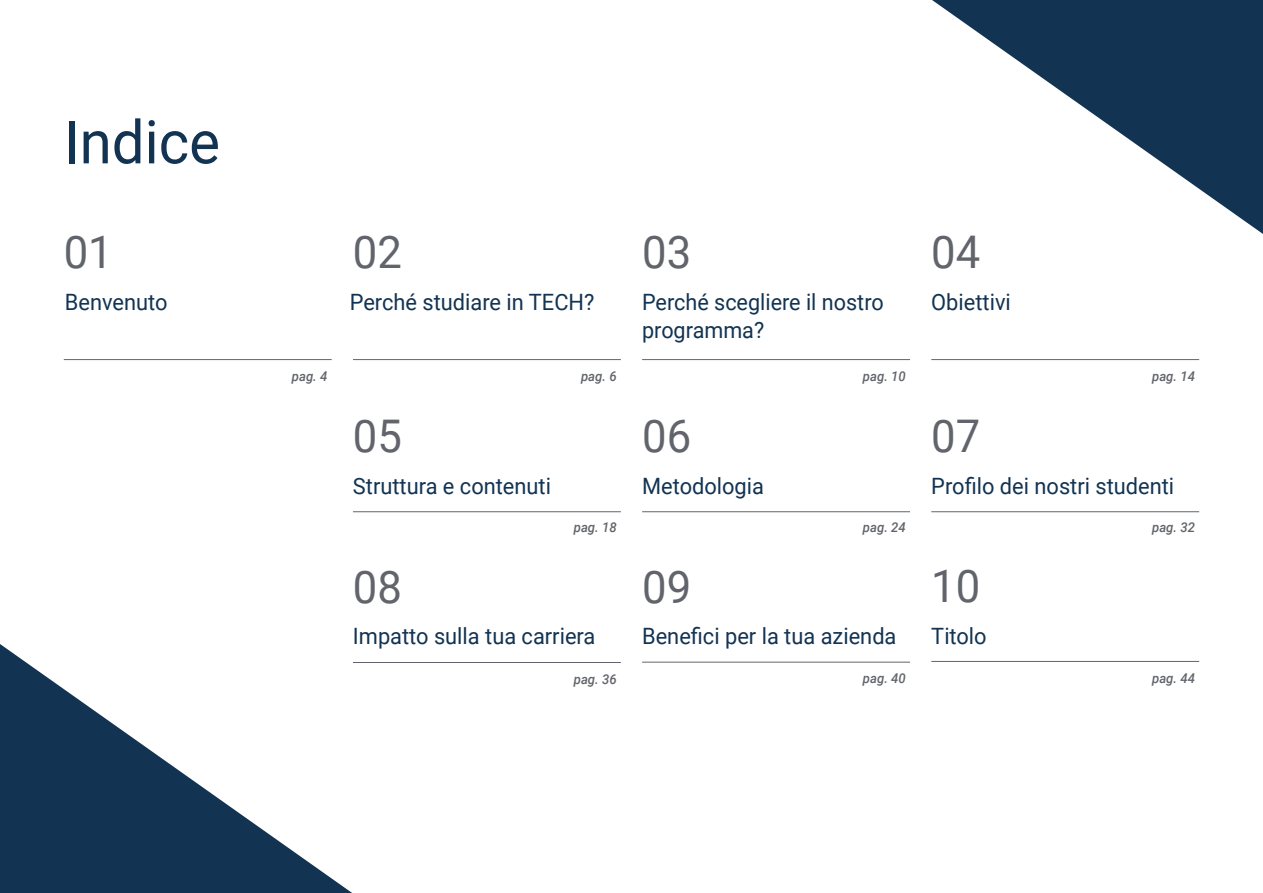
<style>
.page{position:relative;width:1263px;height:893px;background:#fff}
.page>*{position:absolute;margin:0;border:0;box-sizing:border-box;transform-origin:0 0}
.t1{font:60px "Roboto";color:#123352}
.t2{font:45px "Roboto";color:#61646a}
.t3{font:22.5px "Roboto";color:#123352}
.t4{font:22.5px "Roboto";color:#123352;scale:.96 1}
.t5{font:italic 500 13.5px "Roboto";color:#61646a}
</style>
<div class="page">
<svg style="left:0;top:644px;width:352px;height:249px"></svg>
<svg style="left:932px;top:0;width:331px;height:234px"></svg>
<hr style="left:64px;top:359px;width:268px;height:1px;background:#61646a">
<hr style="left:353px;top:511px;width:268px;height:1px;background:#61646a">
<hr style="left:353px;top:359px;width:268px;height:1px;background:#61646a">
<hr style="left:642px;top:511px;width:268px;height:1px;background:#61646a">
<hr style="left:642px;top:359px;width:268px;height:1px;background:#61646a">
<hr style="left:931px;top:511px;width:268px;height:1px;background:#61646a">
<hr style="left:931px;top:359px;width:268px;height:1px;background:#61646a">
<hr style="left:353px;top:662px;width:268px;height:1px;background:#61646a">
<hr style="left:642px;top:662px;width:268px;height:1px;background:#61646a">
<hr style="left:931px;top:661px;width:268px;height:1px;background:#61646a">
<h1 class="t1" style="left:64px;top:100px;width:158px">Indice</h1>
<h2 class="t2" style="left:64px;top:220px;width:51px">01</h2>
<h2 class="t2" style="left:353px;top:220px;width:51px">02</h2>
<h2 class="t2" style="left:642px;top:220px;width:51px">03</h2>
<h2 class="t2" style="left:931px;top:220px;width:51px">04</h2>
<p class="t3" style="left:65px;top:286px;width:104px">Benvenuto</p>
<p class="t3" style="left:350px;top:286px;width:246px">Perché studiare in TECH?</p>
<p class="t4" style="left:642px;top:286px;width:253px">Perché scegliere il nostro</p>
<p class="t3" style="left:931px;top:286px;width:81px">Obiettivi</p>
<p class="t4" style="left:642px;top:315px;width:129px">programma?</p>
<p class="t5" style="left:292px;top:366px;width:37px">pag. 4</p>
<p class="t5" style="left:581px;top:366px;width:37px">pag. 6</p>
<p class="t5" style="left:863px;top:366px;width:44px">pag. 10</p>
<h2 class="t2" style="left:353px;top:404px;width:51px">05</h2>
<h2 class="t2" style="left:642px;top:404px;width:51px">06</h2>
<h2 class="t2" style="left:931px;top:404px;width:51px">07</h2>
<p class="t5" style="left:1152px;top:366px;width:44px">pag. 14</p>
<p class="t3" style="left:353px;top:470px;width:200px">Struttura e contenuti</p>
<p class="t3" style="left:642px;top:470px;width:123px">Metodologia</p>
<p class="t3" style="left:931px;top:470px;width:244px">Profilo dei nostri studenti</p>
<p class="t5" style="left:574px;top:518px;width:44px">pag. 18</p>
<p class="t5" style="left:863px;top:518px;width:44px">pag. 24</p>
<h2 class="t2" style="left:353px;top:555px;width:51px">08</h2>
<h2 class="t2" style="left:642px;top:555px;width:51px">09</h2>
<h2 class="t2" style="left:931px;top:554px;width:51px">10</h2>
<p class="t5" style="left:1152px;top:518px;width:44px">pag. 32</p>
<p class="t3" style="left:353px;top:620px;width:244px">Impatto sulla tua carriera</p>
<p class="t3" style="left:642px;top:620px;width:256px">Benefici per la tua azienda</p>
<p class="t3" style="left:931px;top:620px;width:57px">Titolo</p>
<p class="t5" style="left:574px;top:669px;width:44px">pag. 36</p>
<p class="t5" style="left:863px;top:669px;width:44px">pag. 40</p>
<p class="t5" style="left:1152px;top:668px;width:44px">pag. 44</p>
</div>
